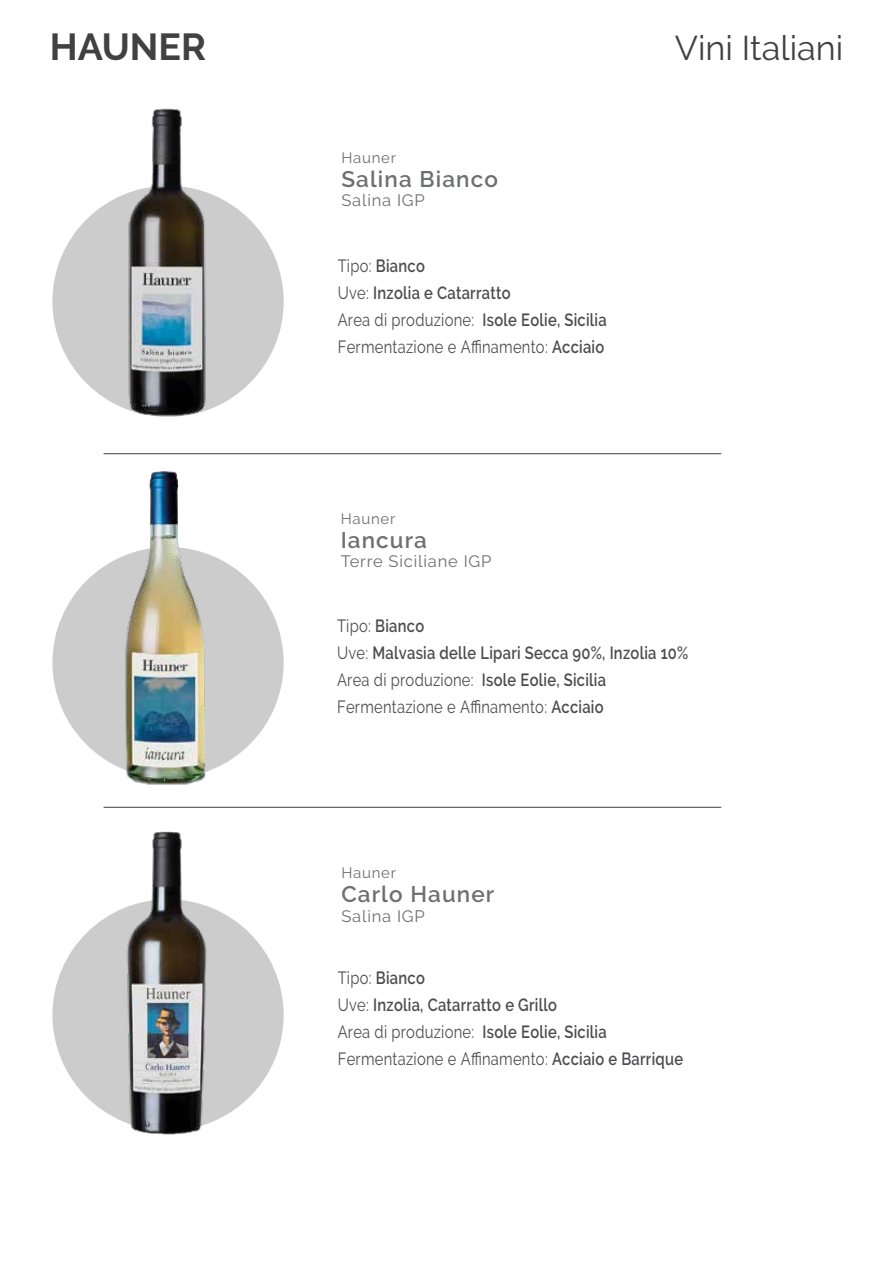
<style>
.page{position:relative;width:893px;height:1263px;background:#fff}
.page>*{position:absolute;margin:0;border:0;box-sizing:border-box;transform-origin:0 0}
.t1{font:700 37.5px "Raleway";color:#414142}
.t2{font:34.2px "Raleway";color:#414142}
.t3{font:600 22.5px "Raleway";letter-spacing:.05em;color:#6e6f70}
.t4{font:600 17.7px/27px "Raleway";letter-spacing:.02em;color:#4c4b4e;scale:.83 1}
.t5{font:17.7px/27px "Raleway";letter-spacing:.02em;color:#4c4b4e;scale:.83 1}
.t6{font:16.5px "Raleway";letter-spacing:.05em;color:#6e6f70}
.t7{font:15px "Raleway";letter-spacing:.05em;color:#6e6f70}
.s1{font-weight:600}
.s2{font-weight:400}
</style>
<div class="page">
<hr style="left:104px;top:453px;width:617px;height:1px;background:#414142">
<hr style="left:104px;top:807px;width:617px;height:1px;background:#414142">
<div style="left:52px;top:186px;width:232px;height:231px;background:#cdcccc;border-radius:50%"></div>
<div style="left:52px;top:547px;width:232px;height:231px;background:#cdcccc;border-radius:50%"></div>
<div style="left:52px;top:899px;width:232px;height:231px;background:#cdcccc;border-radius:50%"></div>
<img style="left:83px;top:108px;width:167px;height:309px">
<img style="left:78px;top:453px;width:172px;height:355px">
<img style="left:84px;top:802px;width:165px;height:333px">
<h1 class="t1" style="left:50px;top:25px;width:158px">HAUNER</h1>
<h2 class="t2" style="left:675px;top:28px;width:170px">Vini Italiani</h2>
<p class="t7" style="left:341px;top:149px;width:56px">Hauner</p>
<p class="t3" style="left:341px;top:166px;width:158px">Salina Bianco</p>
<p class="t6" style="left:341px;top:191px;width:85px">Salina IGP</p>
<p class="t5" style="left:338px;top:252px;width:326px">Tipo: <span class="s1">Bianco<br></span>Uve: <span class="s1">Inzolia e Catarratto<br></span>Area di produzione: <span class="s1">Isole Eolie, Sicilia<br></span>Fermentazione e Affinamento: <span class="s1">Acciaio</span></p>
<p class="t7" style="left:341px;top:510px;width:56px">Hauner</p>
<p class="t3" style="left:341px;top:527px;width:88px">Iancura</p>
<p class="t6" style="left:341px;top:552px;width:152px">Terre Siciliane IGP</p>
<p class="t4" style="left:337px;top:612px;width:425px"><span class="s2">Tipo:</span> Bianco<br><span class="s2">Uve:</span> Malvasia delle Lipari Secca 90%, Inzolia 10% <span class="s2">Area di produzione:</span> Isole Eolie, Sicilia <span class="s2">Fermentazione e Affinamento:</span> Acciaio</p>
<p class="t7" style="left:341px;top:864px;width:56px">Hauner</p>
<p class="t3" style="left:341px;top:881px;width:154px">Carlo Hauner</p>
<p class="t6" style="left:341px;top:906px;width:85px">Salina IGP</p>
<p class="t4" style="left:338px;top:965px;width:418px"><span class="s2">Tipo:</span> Bianco<br><span class="s2">Uve:</span> Inzolia, Catarratto e Grillo<br><span class="s2">Area di produzione:</span> Isole Eolie, Sicilia <span class="s2">Fermentazione e Affinamento:</span> Acciaio e Barrique</p>
</div>
